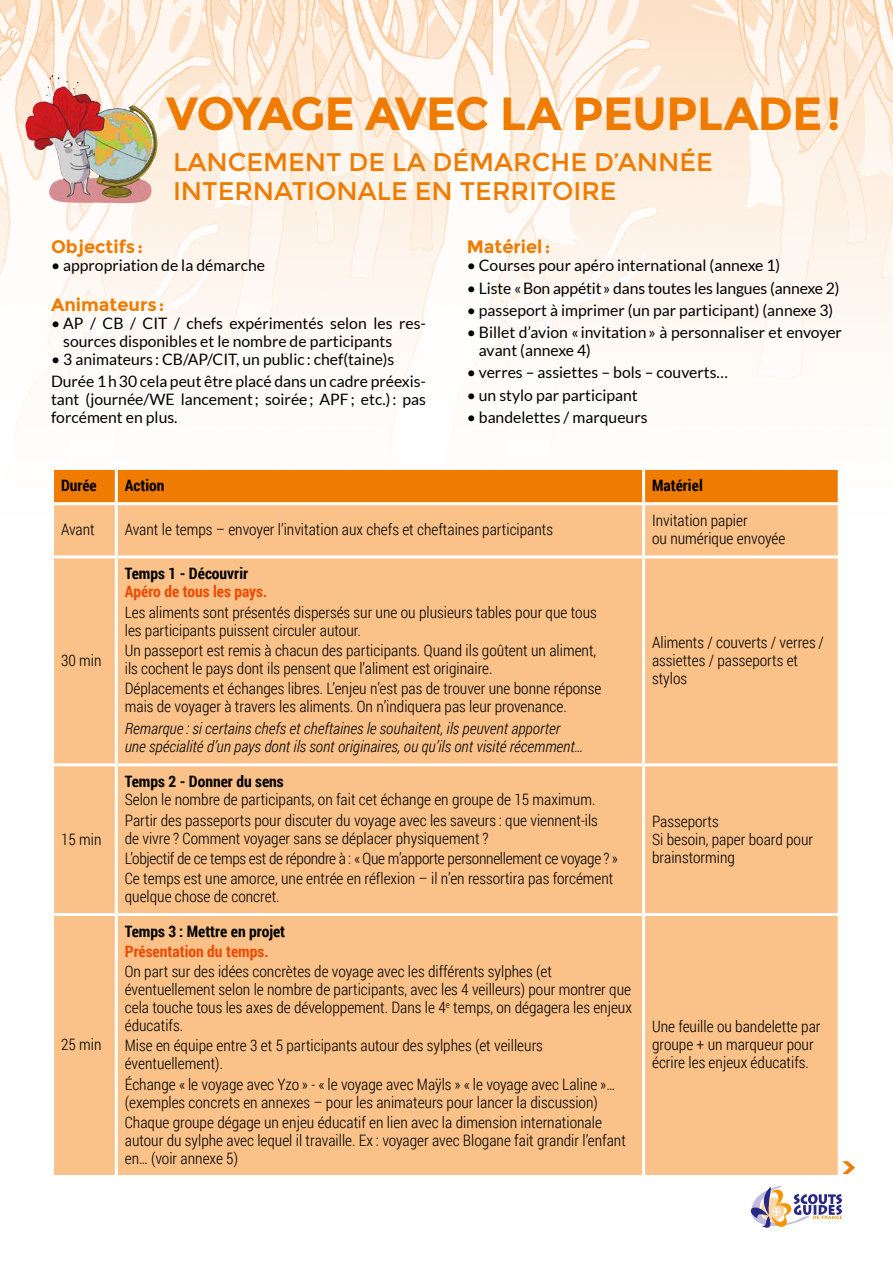
<style>
.page{position:relative;width:893px;height:1263px;background:#fff}
.page>*{position:absolute;margin:0;border:0;box-sizing:border-box;transform-origin:0 0}
.t1{font:700 46.5px "Montserrat";letter-spacing:-.02em;color:#ef7c00}
.t2{font:25.5px/28.5px "Montserrat";color:#ef7c00}
.t3{font:700 18px "Montserrat";color:#ef7c00}
.t4{font:300 15.75px/18px "Roboto Condensed";color:#000}
.t5{font:15.75px/18px "Lato";color:#000}
.t6{font:italic 300 15.75px/18px "Roboto Condensed";color:#000}
.t7{font:700 15.75px "Roboto Condensed";color:#000}
.t8{font:700 15.75px "Roboto Condensed";color:#e94c05}
</style>
<div class="page">
<img style="left:0;top:0;width:893px;height:405px">
<svg style="left:750px;top:1186px;width:92px;height:42px"></svg>
<div style="left:54px;top:470px;width:784px;height:32px;background:#ef7c00"></div>
<div style="left:54px;top:505px;width:784px;height:670px;background:#fac189"></div>
<hr style="left:115px;top:470px;width:3px;height:32px;background:#fff">
<hr style="left:642px;top:470px;width:3px;height:32px;background:#fff">
<hr style="left:115px;top:505px;width:3px;height:50px;background:#fff">
<hr style="left:642px;top:505px;width:3px;height:50px;background:#fff">
<hr style="left:51px;top:555px;width:65px;height:3px;background:#fff">
<hr style="left:116px;top:555px;width:528px;height:3px;background:#fff">
<hr style="left:115px;top:558px;width:3px;height:205px;background:#fff">
<hr style="left:644px;top:555px;width:197px;height:3px;background:#fff">
<hr style="left:642px;top:558px;width:3px;height:205px;background:#fff">
<hr style="left:51px;top:763px;width:65px;height:3px;background:#fff">
<hr style="left:116px;top:763px;width:528px;height:3px;background:#fff">
<hr style="left:115px;top:766px;width:3px;height:147px;background:#fff">
<hr style="left:644px;top:763px;width:197px;height:3px;background:#fff">
<hr style="left:642px;top:766px;width:3px;height:147px;background:#fff">
<hr style="left:51px;top:913px;width:65px;height:3px;background:#fff">
<hr style="left:116px;top:913px;width:528px;height:3px;background:#fff">
<hr style="left:115px;top:916px;width:3px;height:259px;background:#fff">
<hr style="left:644px;top:913px;width:197px;height:3px;background:#fff">
<hr style="left:642px;top:916px;width:3px;height:259px;background:#fff">
<svg style="left:842px;top:1161px;width:13px;height:13px"></svg>
<img style="left:33px;top:75px;width:21px;height:33px">
<h1 class="t1" style="left:166px;top:86px;width:677px">VOYAGE AVEC LA PEUPLADE!</h1>
<h2 class="t2" style="left:173px;top:148px;width:541px">LANCEMENT DE LA DÉMARCHE D’ANNÉE<br>INTERNATIONALE EN TERRITOIRE</h2>
<p class="t3" style="left:51px;top:236px;width:94px">Objectifs:</p>
<p class="t5" style="left:51px;top:257px;width:216px">• appropriation de la démarche</p>
<p class="t3" style="left:51px;top:294px;width:115px">Animateurs:</p>
<p class="t5" style="left:63px;top:314px;width:364px;text-indent:-12px">• AP / CB / CIT / chefs expérimentés selon les res&shy;sources disponibles et le nombre de participants</p>
<p class="t5" style="left:51px;top:348px;width:377px;line-height:22.2px">• 3 animateurs : CB/AP/CIT, un public : chef(taine)s<br>Durée 1h30 cela peut être placé dans un cadre préexis-</p>
<p class="t5" style="left:51px;top:390px;width:377px">tant (journée/WE lancement; soirée; APF; etc.): pas forcément en plus.</p>
<p class="t3" style="left:467px;top:236px;width:85px">Matériel:</p>
<p class="t5" style="left:467px;top:257px;width:315px">• Courses pour apéro international (annexe 1)</p>
<p class="t5" style="left:467px;top:279px;width:374px">• Liste «Bon appétit» dans toutes les langues (annexe 2)</p>
<p class="t5" style="left:467px;top:301px;width:368px">• passeport à imprimer (un par participant) (annexe 3)</p>
<p class="t5" style="left:479px;top:323px;width:365px;text-indent:-12px">• Billet d’avion « invitation» à personnaliser et envoyer avant (annexe 4)</p>
<p class="t5" style="left:467px;top:364px;width:263px">• verres – assiettes – bols – couverts…</p>
<p class="t5" style="left:467px;top:386px;width:173px">• un stylo par participant</p>
<p class="t5" style="left:467px;top:408px;width:182px">• bandelettes / marqueurs</p>
<p class="t7" style="left:61px;top:474px;width:37px">Durée</p>
<p class="t7" style="left:125px;top:474px;width:41px">Action</p>
<p class="t7" style="left:652px;top:474px;width:52px">Matériel</p>
<p class="t4" style="left:61px;top:520px;width:35px">Avant</p>
<p class="t4" style="left:125px;top:520px;width:430px">Avant le temps – envoyer l’invitation aux chefs et cheftaines participants</p>
<p class="t4" style="left:652px;top:511px;width:135px">Invitation papier<br>ou numérique envoyée</p>
<p class="t4" style="left:61px;top:651px;width:42px">30 min</p>
<p class="t4" style="left:61px;top:829px;width:42px">15 min</p>
<p class="t4" style="left:61px;top:1035px;width:42px">25 min</p>
<p class="t7" style="left:125px;top:563px;width:125px">Temps 1 - Découvrir</p>
<p class="t8" style="left:125px;top:581px;width:144px">Apéro de tous les pays.</p>
<p class="t4" style="left:125px;top:602px;width:474px">Les aliments sont présentés dispersés sur une ou plusieurs tables pour que tous les participants puissent circuler autour.</p>
<p class="t4" style="left:125px;top:641px;width:473px">Un passeport est remis à chacun des participants. Quand ils goûtent un aliment, ils cochent le pays dont ils pensent que l’aliment est originaire.</p>
<p class="t4" style="left:125px;top:679px;width:478px">Déplacements et échanges libres. L’enjeu n’est pas de trouver une bonne réponse mais de voyager à travers les aliments. On n’indiquera pas leur provenance.</p>
<p class="t6" style="left:125px;top:719px;width:460px">Remarque : si certains chefs et cheftaines le souhaitent, ils peuvent apporter une spécialité d’un pays dont ils sont originaires, ou qu’ils ont visité récemment…</p>
<p class="t7" style="left:125px;top:771px;width:160px">Temps 2 - Donner du sens</p>
<p class="t4" style="left:125px;top:789px;width:475px;line-height:20.1px">Selon le nombre de participants, on fait cet échange en groupe de 15 maximum.<br>Partir des passeports pour discuter du voyage avec les saveurs : que viennent-ils</p>
<p class="t4" style="left:125px;top:827px;width:495px;line-height:20.1px">de vivre ? Comment voyager sans se déplacer physiquement ?<br>L’objectif de ce temps est de répondre à : « Que m’apporte personnellement ce voyage ? »<br>Ce temps est une amorce, une entrée en réflexion – il n’en ressortira pas forcément</p>
<p class="t4" style="left:125px;top:887px;width:156px">quelque chose de concret.</p>
<p class="t7" style="left:125px;top:920px;width:162px">Temps 3 : Mettre en projet</p>
<p class="t8" style="left:125px;top:940px;width:145px">Présentation du temps.</p>
<p class="t4" style="left:125px;top:962px;width:509px">On part sur des idées concrètes de voyage avec les différents sylphes (et éventuellement selon le nombre de participants, avec les 4 veilleurs) pour montrer que cela touche tous les axes de développement. Dans le 4<sup>e</sup> temps, on dégagera les enjeux éducatifs.</p>
<p class="t4" style="left:125px;top:1036px;width:420px">Mise en équipe entre 3 et 5 participants autour des sylphes (et veilleurs éventuellement).</p>
<p class="t4" style="left:125px;top:1074px;width:492px">Échange « le voyage avec Yzo » - « le voyage avec Maÿls » « le voyage avec Laline »… (exemples concrets en annexes – pour les animateurs pour lancer la discussion)</p>
<p class="t4" style="left:125px;top:1112px;width:503px">Chaque groupe dégage un enjeu éducatif en lien avec la dimension internationale autour du sylphe avec lequel il travaille. Ex : voyager avec Blogane fait grandir l’enfant en… (voir annexe 5)</p>
<p class="t4" style="left:652px;top:633px;width:173px">Aliments / couverts / verres / assiettes / passeports et stylos</p>
<p class="t4" style="left:652px;top:811px;width:163px">Passeports<br>Si besoin, paper board pour brainstorming</p>
<p class="t4" style="left:652px;top:1017px;width:170px">Une feuille ou bandelette par groupe + un marqueur pour écrire les enjeux éducatifs.</p>
</div>
